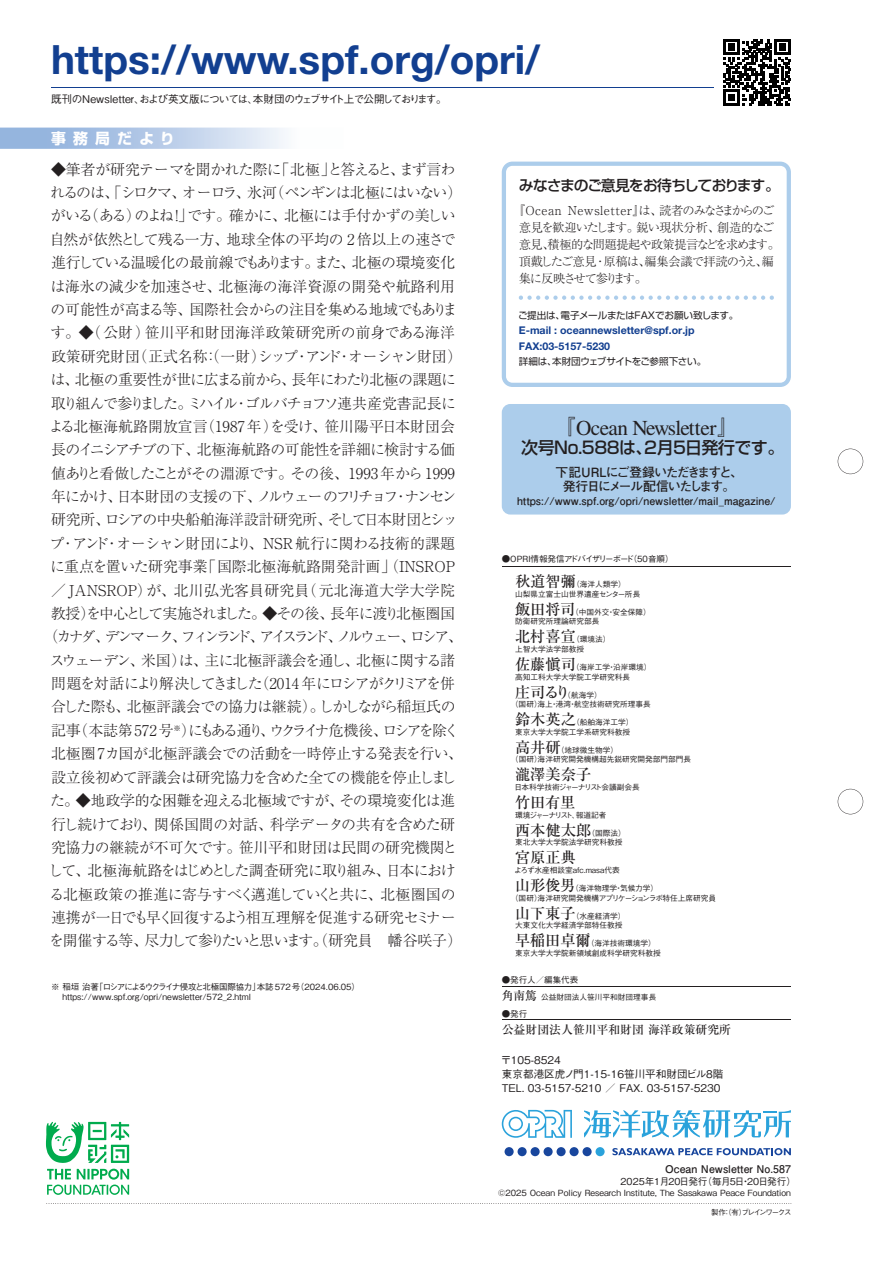
<style>
.page{position:relative;width:893px;height:1263px;background:#fff}
.page>*{position:absolute;margin:0;border:0;box-sizing:border-box;transform-origin:0 0}
.t1{font:700 40.35px "Helvetica Neue LT Std";color:#123f90}
.t2{font:21.3px "Times LT Std";letter-spacing:-.03em;color:#231f20}
.t3{font:500 16.95px "Shin Go Pro";letter-spacing:-.025em;color:#231f20}
.t4{font:500 15.3px "Ryumin Pro";color:#231f20}
.t5{font:300 14.85px/23.4px "Ryumin Pro";letter-spacing:-.035em;color:#231f20;text-align:center}
.t6{font:500 14.85px "Shin Go Pro";letter-spacing:-.075em;color:#231f20}
.t7{font:700 14.85px "Shin Go Pro";letter-spacing:.48em;color:#fff}
.t8{font:700 12.75px/13.8px "Futo Go B101 Pro";letter-spacing:-.095em;color:#231f20;text-align:center}
.t9{font:300 12.15px/17px "Ryumin Pro";letter-spacing:-.06em;color:#231f20}
.t10{font:500 11.85px "Ryumin Pro";color:#231f20}
.t11{font:700 10.65px "Futo Go B101 Pro";color:#231f20}
.t12{font:500 10.65px/13.8px "Gothic BBB Pro";color:#231f20}
.t13{font:700 10.65px/15.9px "Helvetica Neue LT Std";color:#123f90}
.t14{font:500 10.65px "Gothic BBB Pro";letter-spacing:-.075em;color:#231f20}
.t15{font:9.6px "Shin Go Pro";letter-spacing:-.025em;color:#231f20}
.t16{font:500 9.6px "Gothic BBB Pro";letter-spacing:-.035em;color:#231f20}
.t17{font:500 8.55px/10.6px "Gothic BBB Pro";color:#231f20}
.t18{font:500 8.55px "Gothic BBB Pro";letter-spacing:-.025em;color:#231f20}
.t19{font:500 7.65px/9.6px "Gothic BBB Pro";color:#231f20}
.t20{font:500 7.65px "Gothic BBB Pro";letter-spacing:-.085em;color:#231f20}
.t21{font:500 7.65px "Gothic BBB Pro";letter-spacing:-.13em;color:#231f20}
.t22{font:500 7.5px "Gothic BBB Pro";letter-spacing:-.16em;color:#231f20}
.s1{font-family:"Ryumin Pro";font-weight:300}
.s2{font-family:"Ryumin Pro";font-size:15.3px}
.s3{font-family:"Gothic BBB Pro";font-size:7.65px}
.s4{font-family:"Ryumin Pro";font-size:11.85px}
</style>
<div class="page">
<svg style="left:838px;top:449px;width:25px;height:25px"></svg>
<svg style="left:838px;top:789px;width:25px;height:25px"></svg>
<svg style="left:47px;top:1169px;width:82px;height:26px"></svg>
<svg style="left:46px;top:1122px;width:83px;height:41px"></svg>
<svg style="left:46px;top:1203px;width:745px;height:1px"></svg>
<hr style="left:502px;top:566px;width:289px;height:1px;background:#231f20">
<hr style="left:502px;top:986px;width:289px;height:1px;background:#231f20">
<hr style="left:502px;top:1020px;width:289px;height:1px;background:#231f20">
<div style="left:502px;top:404px;width:289px;height:110px;background:#accdeb;border-radius:9px"></div>
<svg style="left:0;top:128px;width:285px;height:21px"></svg>
<svg style="left:612px;top:1148px;width:179px;height:7px"></svg>
<div style="left:505px;top:1147px;width:9px;height:9px;background:#18469d;border-radius:50%"></div>
<div style="left:518px;top:1147px;width:9px;height:9px;background:#18469d;border-radius:50%"></div>
<div style="left:531px;top:1147px;width:9px;height:9px;background:#18469d;border-radius:50%"></div>
<div style="left:544px;top:1147px;width:9px;height:9px;background:#18469d;border-radius:50%"></div>
<div style="left:556px;top:1147px;width:10px;height:9px;background:#18469d;border-radius:50%"></div>
<div style="left:569px;top:1147px;width:10px;height:9px;background:#18469d;border-radius:50%"></div>
<div style="left:582px;top:1147px;width:10px;height:9px;background:#18469d;border-radius:50%"></div>
<div style="left:595px;top:1147px;width:10px;height:9px;background:#2aa2db;border-radius:50%"></div>
<svg style="left:584px;top:1110px;width:207px;height:28px"></svg>
<svg style="left:502px;top:1110px;width:70px;height:28px"></svg>
<hr style="left:51px;top:87px;width:740px;height:1px;background:#123f90">
<div style="left:714px;top:30px;width:85px;height:85px;background:#fff"></div>
<svg style="left:724px;top:39px;width:66px;height:67px"></svg>
<svg style="left:502px;top:162px;width:289px;height:225px"></svg>
<svg style="left:519px;top:296px;width:255px;height:4px"></svg>
<h1 class="t1" style="left:51px;top:34px;width:491px">https://www.spf.org/opri/</h1>
<p class="t14" style="left:51px;top:90px;width:397px">既刊のNewsletter、および英文版については、本財団のウェブサイト上で公開しております。</p>
<p class="t7" style="left:51px;top:126px;width:125px">事務局だより</p>
<p class="t5" style="left:44px;top:156px;width:421px">◆筆者が研究テーマを聞かれた際に「北極」と答えると、まず言われるのは、「シロクマ、オーロラ、氷河（ペンギンは北極にはいない）がいる（ある）のよね！」です。確かに、北極には手付かずの美しい自然が依然として残る一方、地球全体の平均の 2倍以上の速さで進行している温暖化の最前線でもあります。また、北極の環境変化は海氷の減少を加速させ、北極海の海洋資源の開発や航路利用の可能性が高まる等、国際社会からの注目を集める地域でもあります。◆（公財）笹川平和財団海洋政策研究所の前身である海洋政策研究財団（正式名称：（一財）シップ・アンド・オーシャン財団）は、北極の重要性が世に広まる前から、長年にわたり北極の課題に取り組んで参りました。ミハイル・ゴルバチョフソ連共産党書記長による北極海航路開放宣言（1987年）を受け、笹川陽平日本財団会長のイニシアチブの下、北極海航路の可能性を詳細に検討する価値ありと看做したことがその淵源です。その後、1993 年から 1999年にかけ、日本財団の支援の下、ノルウェーのフリチョフ・ナンセン研究所、ロシアの中央船舶海洋設計研究所、そして日本財団とシップ・アンド・オーシャン財団により、NSR 航行に関わる技術的課題に重点を置いた研究事業「国際北極海航路開発計画」（INSROP／JANSROP）が、北川弘光客員研究員（元北海道大学大学院教授）を中心として実施されました。◆その後、長年に渡り北極圏国（カナダ、デンマーク、フィンランド、アイスランド、ノルウェー、ロシア、スウェーデン、米国）は、主に北極評議会を通し、北極に関する諸問題を対話により解決してきました（2014 年にロシアがクリミアを併合した際も、北極評議会での協力は継続）。しかしながら稲垣氏の記事（本誌第 572 号<sup>※</sup> ）にもある通り、ウクライナ危機後、ロシアを除く北極圏7カ国が北極評議会での活動を一時停止する発表を行い、設立後初めて評議会は研究協力を含めた全ての機能を停止しました。◆地政学的な困難を迎える北極域ですが、その環境変化は進行し続けており、関係国間の対話、科学データの共有を含めた研究協力の継続が不可欠です。笹川平和財団は民間の研究機関として、北極海航路をはじめとした調査研究に取り組み、日本における北極政策の推進に寄与すべく邁進していくと共に、北極圏国の連携が一日でも早く回復するよう相互理解を促進する研究セミナーを開催する等、尽力して参りたいと思います。（研究員　幡谷咲子）</p>
<p class="t17" style="left:51px;top:980px;width:311px">※ 稲垣 治著「ロシアによるウクライナ侵攻と北極国際協力」本誌572号（2024.06.05）　 https://www.spf.org/opri/newsletter/572_2.html</p>
<p class="t6" style="left:519px;top:173px;width:263px">みなさまのご意見をお待ちしております。</p>
<p class="t9" style="left:519px;top:201px;width:263px;text-indent:-6px">『Ocean Newsletter』は、読者のみなさまからのご意見を歓迎いたします。鋭い現状分析、創造的なご意見、積極的な問題提起や政策提言などを求めます。頂戴したご意見・原稿は、編集会議で拝読のうえ、編集に反映させて参ります。</p>
<p class="t15" style="left:518px;top:307px;width:222px">ご提出は、電子メールまたはFAXでお願い致します。</p>
<p class="t13" style="left:519px;top:322px;width:177px">E-mail : oceannewsletter@spf.or.jp<br>FAX:03-5157-5230</p>
<p class="t15" style="left:519px;top:354px;width:189px">詳細は、本財団ウェブサイトをご参照下さい。</p>
<h2 class="t2" style="left:554px;top:416px;width:186px"><span class="s1">『</span>Ocean Newsletter<span class="s1">』</span></h2>
<p class="t3" style="left:521px;top:433px;width:265px">次号No.588は、2月5日発行です。</p>
<p class="t8" style="left:556px;top:463px;width:189px">下記URLにご登録いただきますと、発行日にメール配信いたします。</p>
<p class="t11" style="left:517px;top:492px;width:260px">https://www.spf.org/opri/newsletter/mail_magazine/</p>
<p class="t18" style="left:502px;top:551px;width:173px">●OPRI情報発信アドバイザリーボード（50音順）</p>
<p class="t19" style="left:515px;top:578px;width:127px"><span class="s2">秋道智彌</span>（海洋人類学）<br>山梨県立富士山世界遺産センター所長</p>
<p class="t19" style="left:515px;top:606px;width:137px"><span class="s2">飯田将司</span>（中国外交・安全保障）防衛研究所理論研究部長</p>
<p class="t19" style="left:515px;top:634px;width:97px"><span class="s2">北村喜宣</span>（環境法）上智大学法学部教授</p>
<p class="t19" style="left:515px;top:661px;width:138px"><span class="s2">佐藤愼司</span>（海岸工学・沿岸環境）高知工科大学大学院工学研究科長</p>
<p class="t19" style="left:511px;top:689px;width:141px;text-indent:4px"><span class="s2">庄司るり</span>（航海学）<br>（国研）海上・港湾・航空技術研究所理事長</p>
<p class="t19" style="left:515px;top:716px;width:120px"><span class="s2">鈴木英之</span>（船舶海洋工学）東京大学大学院工学系研究科教授</p>
<p class="t19" style="left:511px;top:744px;width:182px;text-indent:4px"><span class="s2">高井研</span>（地球微生物学）<br>（国研）海洋研究開発機構超先鋭研究開発部門部門長</p>
<p class="t4" style="left:515px;top:763px;width:78px">瀧澤美奈子</p>
<p class="t20" style="left:514px;top:781px;width:127px">日本科学技術ジャーナリスト会議副会長</p>
<p class="t4" style="left:515px;top:790px;width:62px">竹田有里</p>
<p class="t21" style="left:515px;top:809px;width:93px">環境ジャーナリスト、報道記者</p>
<p class="t4" style="left:515px;top:818px;width:112px">西本健太郎<span class="s3">（国際法）</span></p>
<p class="t19" style="left:515px;top:837px;width:109px">東北大学大学院法学研究科教授</p>
<p class="t4" style="left:515px;top:845px;width:63px">宮原正典</p>
<p class="t19" style="left:514px;top:864px;width:107px">よろず水産相談室afc.masa代表</p>
<p class="t19" style="left:511px;top:882px;width:207px;text-indent:4px"><span class="s2">山形俊男</span>（海洋物理学・気候力学）<br>（国研）海洋研究開発機構アプリケーションラボ特任上席研究員</p>
<p class="t19" style="left:515px;top:910px;width:112px"><span class="s2">山下東子</span>（水産経済学）大東文化大学経済学部特任教授</p>
<p class="t19" style="left:515px;top:937px;width:147px"><span class="s2">早稲田卓爾</span>（海洋技術環境学）東京大学大学院新領域創成科学研究科教授</p>
<p class="t17" style="left:502px;top:973px;width:78px">●発行人／編集代表</p>
<p class="t19" style="left:502px;top:991px;width:156px"><span class="s4">角南篤</span> 公益財団法人笹川平和財団理事長</p>
<p class="t17" style="left:502px;top:1007px;width:27px">●発行</p>
<p class="t10" style="left:502px;top:1020px;width:231px">公益財団法人笹川平和財団 海洋政策研究所</p>
<p class="t12" style="left:501px;top:1052px;width:224px">〒105-8524<br>東京都港区虎ノ門1-15-16笹川平和財団ビル8階<br>TEL. 03-5157-5210 ／ FAX. 03-5157-5230</p>
<p class="t11" style="left:665px;top:1161px;width:127px">Ocean Newsletter No.587</p>
<p class="t16" style="left:621px;top:1174px;width:177px">2025年1月20日発行（毎月5日・20日発行）</p>
<p class="t17" style="left:498px;top:1186px;width:294px">©2025 Ocean Policy Research Institute, The Sasakawa Peace Foundation</p>
<p class="t22" style="left:711px;top:1206px;width:82px">製作：（有）ブレインワークス</p>
</div>
